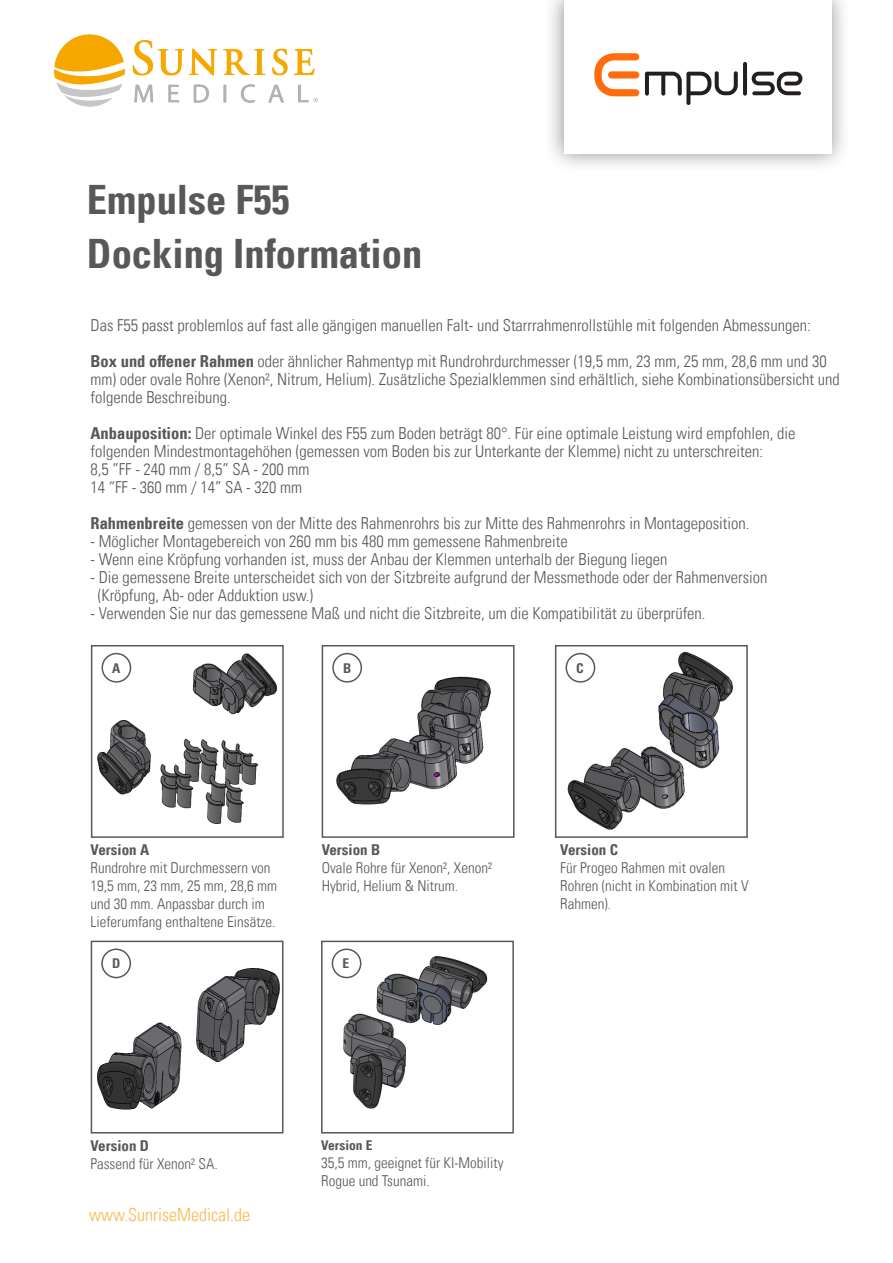
<style>
.page{position:relative;width:893px;height:1263px;background:#fff}
.page>*{position:absolute;margin:0;border:0;box-sizing:border-box;transform-origin:0 0}
.t1{font:40.5px "Univers Com 67 Bold Cond";color:#57585a}
.Table_text{font:18px "Univers Com 47 Light Cond";color:#fcb74c}
.Introduction{font:16.5px/18px "Univers Com 47 Light Cond";color:#57585a}
.Brødtekst_9_pkt{font:15px/18px "Univers Com 47 Light Cond";color:#57585a}
.Brødtekst_9_pkt-2{font:13.5px "Univers Com 67 Bold Cond";color:#57585a}
.s1{font-family:"Univers Com 67 Bold Cond"}
</style>
<div class="page">
<img style="left:54px;top:34px;width:264px;height:72px">
<div style="left:544px;top:0;width:307px;height:173px;background:#231f20;opacity:.5"></div>
<div style="left:564px;top:0;width:267px;height:153px;background:#fff"></div>
<svg style="left:594px;top:53px;width:45px;height:43px"></svg>
<svg style="left:645px;top:71px;width:93px;height:34px"></svg>
<hr style="left:743px;top:62px;width:4px;height:34px;background:#231f20;border-radius:2px">
<svg style="left:752px;top:72px;width:50px;height:23px"></svg>
<img style="left:332px;top:652px;width:159px;height:153px">
<div style="left:322px;top:645px;width:192px;height:193px;border:2px solid #57585a"></div>
<div style="left:332px;top:653px;width:30px;height:30px;border:2px solid #57585a;border-radius:50%"></div>
<img style="left:565px;top:651px;width:169px;height:179px">
<div style="left:555px;top:645px;width:193px;height:193px;border:2px solid #57585a"></div>
<div style="left:566px;top:653px;width:29px;height:30px;border:2px solid #57585a;border-radius:50%"></div>
<img style="left:331px;top:951px;width:157px;height:158px">
<div style="left:321px;top:941px;width:193px;height:192px;border:2px solid #57585a"></div>
<div style="left:332px;top:948px;width:29px;height:30px;border:2px solid #57585a;border-radius:50%"></div>
<img style="left:97px;top:951px;width:183px;height:159px">
<div style="left:91px;top:941px;width:192px;height:192px;border:2px solid #57585a"></div>
<div style="left:101px;top:948px;width:30px;height:30px;border:2px solid #57585a;border-radius:50%"></div>
<img style="left:97px;top:652px;width:181px;height:172px">
<div style="left:91px;top:645px;width:193px;height:193px;border:2px solid #57585a"></div>
<div style="left:102px;top:653px;width:29px;height:30px;border:2px solid #57585a;border-radius:50%"></div>
<p class="t1" style="left:87px;top:174px;width:204px">Empulse F55</p>
<p class="t1" style="left:87px;top:228px;width:337px">Docking Information</p>
<p class="Introduction" style="left:90px;top:316px;width:722px">Das F55 passt problemlos auf fast alle gängigen manuellen Falt- und Starrrahmenrollstühle mit folgenden Abmessungen:</p>
<p class="Introduction" style="left:90px;top:352px;width:751px"><span class="s1">Box und offener Rahmen</span> oder ähnlicher Rahmentyp mit Rundrohrdurchmesser (19,5 mm, 23 mm, 25 mm, 28,6 mm und 30 mm) oder ovale Rohre (Xenon², Nitrum, Helium). Zusätzliche Spezialklemmen sind erhältlich, siehe Kombinationsübersicht und folgende Beschreibung.</p>
<p class="Introduction" style="left:90px;top:424px;width:706px"><span class="s1">Anbauposition:</span> Der optimale Winkel des F55 zum Boden beträgt 80°. Für eine optimale Leistung wird empfohlen, die folgenden Mindestmontagehöhen (gemessen vom Boden bis zur Unterkante der Klemme) nicht zu unterschreiten:</p>
<p class="Introduction" style="left:90px;top:460px;width:221px">8,5 ”FF - 240 mm / 8,5” SA - 200 mm</p>
<p class="Introduction" style="left:90px;top:478px;width:213px">14 “FF - 360 mm / 14” SA - 320 mm</p>
<p class="Introduction" style="left:90px;top:514px;width:660px"><span class="s1">Rahmenbreite</span> gemessen von der Mitte des Rahmenrohrs bis zur Mitte des Rahmenrohrs in Montageposition.</p>
<p class="Introduction" style="left:90px;top:532px;width:479px">- Möglicher Montagebereich von 260 mm bis 480 mm gemessene Rahmenbreite</p>
<p class="Introduction" style="left:90px;top:550px;width:578px">- Wenn eine Kröpfung vorhanden ist, muss der Anbau der Klemmen unterhalb der Biegung liegen</p>
<p class="Introduction" style="left:98px;top:568px;width:671px;text-indent:-7px">- Die gemessene Breite unterscheidet sich von der Sitzbreite aufgrund der Messmethode oder der Rahmenversion (Kröpfung, Ab- oder Adduktion usw.)</p>
<p class="Introduction" style="left:90px;top:604px;width:617px">- Verwenden Sie nur das gemessene Maß und nicht die Sitzbreite, um die Kompatibilität zu überprüfen.</p>
<p class="Brødtekst_9_pkt-2" style="left:112px;top:659px;width:10px">A</p>
<p class="Brødtekst_9_pkt-2" style="left:343px;top:659px;width:10px">B</p>
<p class="Brødtekst_9_pkt-2" style="left:576px;top:659px;width:9px">C</p>
<p class="Brødtekst_9_pkt" style="left:91px;top:841px;width:188px"><span class="s1">Version A<br></span>Rundrohre mit Durchmessern von<br>19,5 mm, 23 mm, 25 mm, 28,6 mm und 30 mm. Anpassbar durch im<br>Lieferumfang enthaltene Einsätze.</p>
<p class="Brødtekst_9_pkt" style="left:322px;top:841px;width:172px"><span class="s1">Version B<br></span>Ovale Rohre für Xenon², Xenon²<br>Hybrid, Helium &amp; Nitrum.</p>
<p class="Brødtekst_9_pkt" style="left:560px;top:841px;width:190px"><span class="s1">Version C<br></span>Für Progeo Rahmen mit ovalen<br>Rohren (nicht in Kombination mit V<br>Rahmen).</p>
<p class="Brødtekst_9_pkt-2" style="left:112px;top:955px;width:10px">D</p>
<p class="Brødtekst_9_pkt-2" style="left:342px;top:955px;width:8px">E</p>
<p class="Brødtekst_9_pkt" style="left:90px;top:1136px;width:129px"><span class="s1">Version D<br></span>Passend für Xenon² SA.</p>
<p class="Table_text" style="left:89px;top:1204px;width:163px">www.SunriseMedical.de</p>
<p class="Brødtekst_9_pkt-2" style="left:321px;top:1136px;width:53px">Version E</p>
<p class="Brødtekst_9_pkt" style="left:321px;top:1153px;width:184px">35,5 mm, geeignet für KI-Mobility<br>Rogue und Tsunami.</p>
</div>
